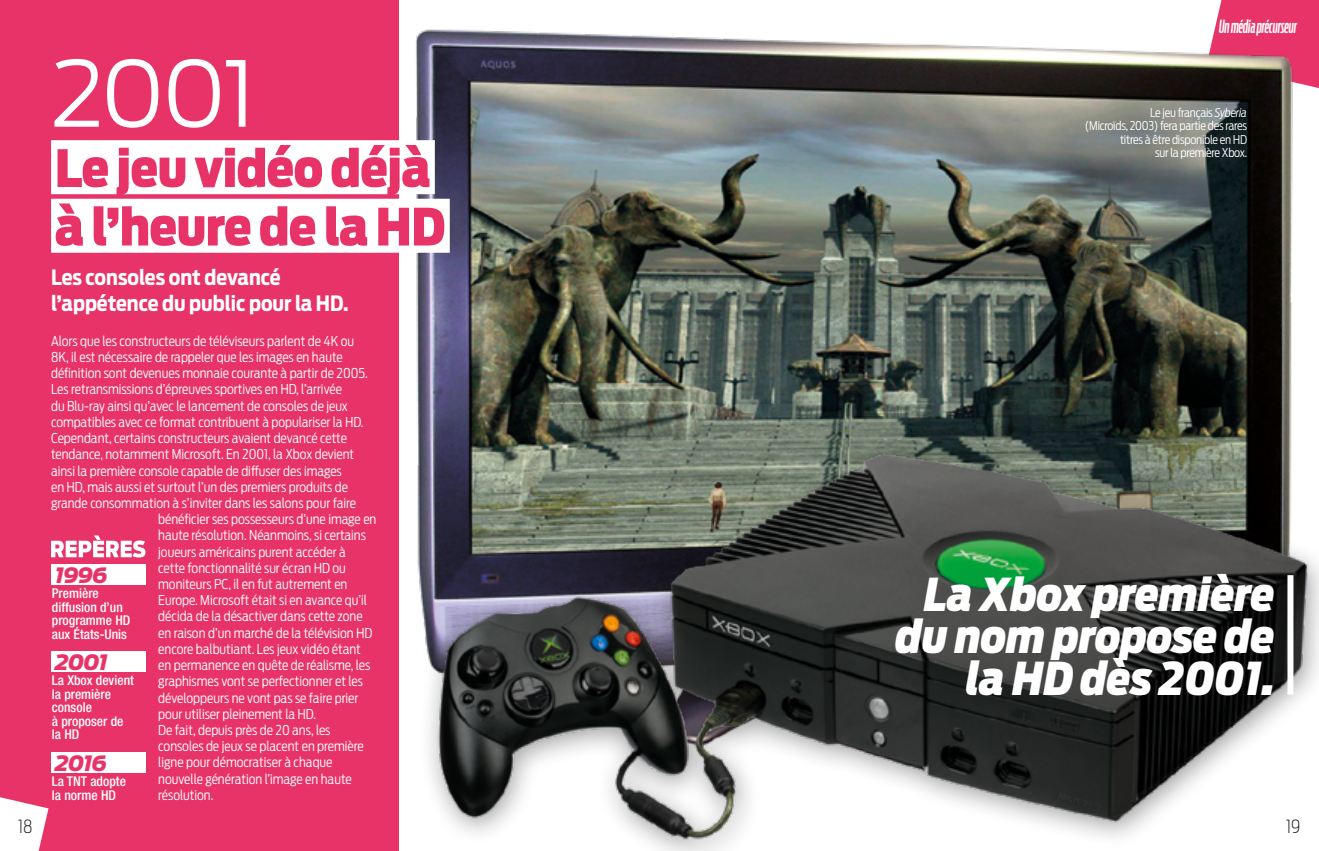
<style>
.page{position:relative;width:1319px;height:851px;background:#fff}
.page>*{position:absolute;margin:0;border:0;box-sizing:border-box;transform-origin:0 0}
.t1{font:300 90px "Antenna";color:#fff}
.t2{font:900 51px/58.5px "Antenna Cond";letter-spacing:-.01em;color:#e83368}
.t3{font:italic 900 45px/42px "Antenna Cond";color:#fff;text-align:right}
.t4{font:700 21px/25.2px "Antenna Cond";color:#fff}
.t5{font:italic 900 21px "Antenna";letter-spacing:-.04em;color:#e83368}
.t6{font:italic 500 18px "Antenna Comp";letter-spacing:-.01em;color:#fff}
.t7{font:200 18px "Antenna Cond";color:#1d1d1b}
.t8{font:300 13.5px "Antenna Cond";color:#fff}
.t9{font:500 condensed 13.5px/13.5px "Helvetica Neue LT Std";color:#fff}
.t10{font:300 12px/13.5px "Antenna Cond";letter-spacing:-.02em;color:#fff;text-align:right}
.s1{font-style:italic}
</style>
<div class="page">
<svg style="left:1220px;top:0;width:98px;height:88px"></svg>
<div style="left:0;top:0;width:398px;height:850px;background:#e83368"></div>
<img style="left:387px;top:5px;width:925px;height:743px">
<div style="left:51px;top:140px;width:384px;height:54px;background:#fff"></div>
<div style="left:51px;top:199px;width:398px;height:54px;background:#fff"></div>
<div style="left:51px;top:564px;width:94px;height:20px;background:#fff"></div>
<div style="left:51px;top:651px;width:94px;height:20px;background:#fff"></div>
<div style="left:51px;top:752px;width:94px;height:20px;background:#fff"></div>
<svg style="left:51px;top:535px;width:94px;height:22px"></svg>
<svg style="left:0;top:797px;width:48px;height:53px"></svg>
<div style="left:419px;top:438px;width:899px;height:412px;background:#0e0f0e;opacity:.4"></div>
<img style="left:429px;top:442px;width:889px;height:408px">
<div style="left:1287px;top:575px;width:6px;height:119px;background:#fff"></div>
<h3 class="t7" style="left:18px;top:815px;width:16px">18</h3>
<h1 class="t1" style="left:51px;top:40px;width:207px">2001</h1>
<h2 class="t2" style="left:55px;top:139px;width:392px">Le jeu vidéo déjà à l’heure de la HD</h2>
<h3 class="t4" style="left:51px;top:265px;width:299px">Les consoles ont devancé l’appétence du public pour la HD.</h3>
<p class="t8" style="left:51px;top:333px;width:304px">Alors que les constructeurs de téléviseurs parlent de 4K ou</p>
<p class="t8" style="left:51px;top:349px;width:293px">8K, il est nécessaire de rappeler que les images en haute</p>
<p class="t8" style="left:51px;top:365px;width:318px">définition sont devenues monnaie courante à partir de 2005.</p>
<p class="t8" style="left:51px;top:381px;width:292px">Les retransmissions d’épreuves sportives en HD, l’arrivée</p>
<p class="t8" style="left:51px;top:397px;width:298px">du Blu-ray ainsi qu’avec le lancement de consoles de jeux</p>
<p class="t8" style="left:51px;top:414px;width:314px">compatibles avec ce format contribuent à populariser la HD.</p>
<p class="t8" style="left:51px;top:430px;width:297px">Cependant, certains constructeurs avaient devancé cette</p>
<p class="t8" style="left:51px;top:446px;width:305px">tendance, notamment Microsoft. En 2001, la Xbox devient</p>
<p class="t8" style="left:51px;top:462px;width:292px">ainsi la première console capable de diffuser des images</p>
<p class="t8" style="left:51px;top:478px;width:298px">en HD, mais aussi et surtout l’un des premiers produits de</p>
<p class="t8" style="left:51px;top:495px;width:306px">grande consommation à s’inviter dans les salons pour faire</p>
<p class="t8" style="left:158px;top:511px;width:220px">bénéficier ses possesseurs d’une image en</p>
<p class="t8" style="left:158px;top:527px;width:209px">haute résolution. Néanmoins, si certains</p>
<p class="t8" style="left:158px;top:543px;width:189px">joueurs américains purent accéder à</p>
<p class="t8" style="left:158px;top:559px;width:189px">cette fonctionnalité sur écran HD ou</p>
<p class="t8" style="left:158px;top:576px;width:191px">moniteurs PC, il en fut autrement en</p>
<p class="t8" style="left:158px;top:592px;width:210px">Europe. Microsoft était si en avance qu’il</p>
<p class="t8" style="left:158px;top:608px;width:206px">décida de la désactiver dans cette zone</p>
<p class="t8" style="left:158px;top:624px;width:216px">en raison d’un marché de la télévision HD</p>
<p class="t8" style="left:158px;top:640px;width:204px">encore balbutiant. Les jeux vidéo étant</p>
<p class="t8" style="left:158px;top:657px;width:214px">en permanence en quête de réalisme, les</p>
<p class="t8" style="left:158px;top:673px;width:206px">graphismes vont se perfectionner et les</p>
<p class="t8" style="left:158px;top:689px;width:202px">développeurs ne vont pas se faire prier</p>
<p class="t8" style="left:158px;top:705px;width:159px">pour utiliser pleinement la HD.</p>
<p class="t8" style="left:158px;top:721px;width:174px">De fait, depuis près de 20 ans, les</p>
<p class="t8" style="left:158px;top:738px;width:207px">consoles de jeux se placent en première</p>
<p class="t8" style="left:158px;top:754px;width:176px">ligne pour démocratiser à chaque</p>
<p class="t8" style="left:158px;top:770px;width:195px">nouvelle génération l’image en haute</p>
<p class="t8" style="left:158px;top:786px;width:57px">résolution.</p>
<h3 class="t5" style="left:55px;top:563px;width:54px">1996</h3>
<p class="t9" style="left:52px;top:586px;width:80px">Première diffusion d’un programme HD aux États-Unis</p>
<h3 class="t5" style="left:55px;top:650px;width:54px">2001</h3>
<p class="t9" style="left:52px;top:673px;width:83px">La Xbox devient la première console<br>à proposer de la HD</p>
<h3 class="t5" style="left:55px;top:750px;width:53px">2016</h3>
<p class="t9" style="left:52px;top:774px;width:75px">La TNT adopte la norme HD</p>
<h3 class="t6" style="left:1218px;top:15px;width:80px">Un média précurseur</h3>
<p class="t10" style="left:1084px;top:106px;width:164px">Le jeu français <span class="s1">Syberia<br></span>(Microïds, 2003) fera partie des rares titres à être disponible en HD<br>sur la première Xbox.</p>
<h3 class="t3" style="left:895px;top:573px;width:381px">La Xbox première du nom propose de la HD dès 2001.</h3>
<h3 class="t7" style="left:1285px;top:815px;width:16px">19</h3>
</div>
